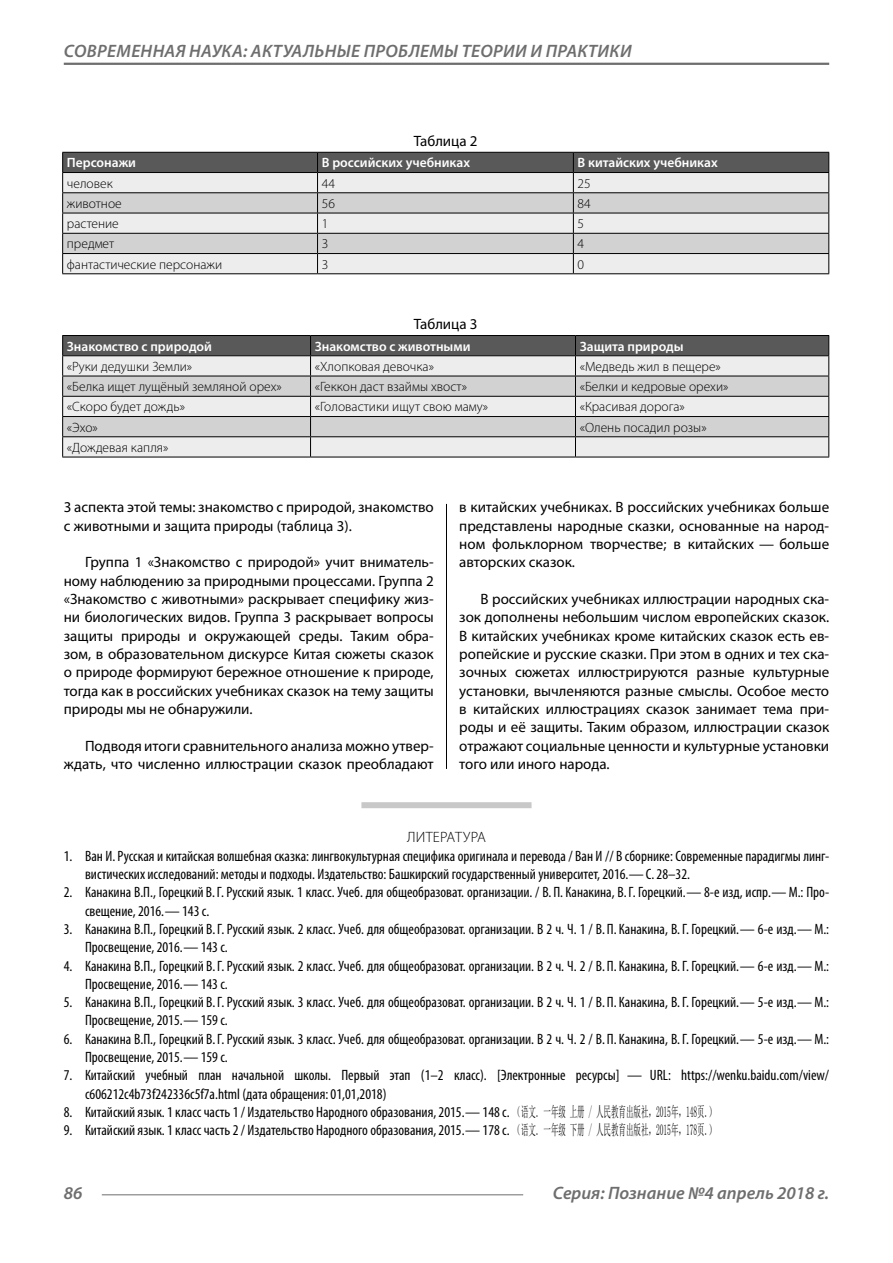
<style>
.page{position:relative;width:893px;height:1263px;background:#fff}
.page>*{position:absolute;margin:0;border:0;box-sizing:border-box;transform-origin:0 0}
.t1{font:italic 600 18px "Myriad Pro";letter-spacing:.02em;color:#6e6e6e}
.t2{font:italic 600 18px "Myriad Pro";color:#6e6e6e}
.t3{font:condensed 15px/18.3px "Myriad Pro";color:#000}
.Normal{font:15px/18.3px "Myriad Pro";color:#000;text-align:justify}
.podpis{font:15px "Myriad Pro";color:#000}
.Literature{font:300 15px "Myriad Pro";letter-spacing:.02em;color:#000}
.Tab_content{font:300 13.5px "Myriad Pro";color:#000}
.Tab_header{font:600 13.5px "Myriad Pro";color:#fff}
.s1{font-family:"Sim Sun";font-stretch:normal}
</style>
<div class="page">
<hr style="left:64px;top:63px;width:765px;height:2px;background:#6e6e6e">
<hr style="left:102px;top:1194px;width:421px;height:1px;background:#6e6e6e">
<div style="left:361px;top:802px;width:170px;height:6px;background:#c8c8c8"></div>
<hr style="left:62px;top:273px;width:256px;height:1px;background:#000">
<hr style="left:318px;top:273px;width:255px;height:1px;background:#000">
<hr style="left:573px;top:273px;width:256px;height:1px;background:#000">
<svg style="left:62px;top:152px;width:767px;height:121px;background:#c2c2c2"></svg>
<hr style="left:62px;top:172px;width:256px;height:1px;background:#000">
<hr style="left:318px;top:172px;width:255px;height:1px;background:#000">
<hr style="left:573px;top:172px;width:256px;height:1px;background:#000">
<hr style="left:62px;top:457px;width:249px;height:1px;background:#000">
<hr style="left:311px;top:457px;width:264px;height:1px;background:#000">
<hr style="left:575px;top:457px;width:254px;height:1px;background:#000">
<svg style="left:62px;top:335px;width:767px;height:122px;background:#c0c0c0"></svg>
<hr style="left:62px;top:355px;width:249px;height:1px;background:#000">
<hr style="left:311px;top:355px;width:264px;height:1px;background:#000">
<hr style="left:575px;top:355px;width:254px;height:1px;background:#000">
<hr style="left:446px;top:504px;width:1px;height:265px;background:#000">
<p class="t1" style="left:64px;top:39px;width:569px">СОВРЕМЕННАЯ НАУКА: АКТУАЛЬНЫЕ ПРОБЛЕМЫ ТЕОРИИ И ПРАКТИКИ</p>
<p class="podpis" style="left:414px;top:132px;width:65px">Таблица 2</p>
<p class="Tab_header" style="left:67px;top:154px;width:71px">Персонажи</p>
<p class="Tab_header" style="left:322px;top:154px;width:150px">В российских учебниках</p>
<p class="Tab_header" style="left:578px;top:154px;width:142px">В китайских учебниках</p>
<p class="Tab_content" style="left:67px;top:175px;width:47px">человек</p>
<p class="Tab_content" style="left:322px;top:175px;width:15px">44</p>
<p class="Tab_content" style="left:578px;top:175px;width:15px">25</p>
<p class="Tab_content" style="left:67px;top:195px;width:56px">животное</p>
<p class="Tab_content" style="left:322px;top:195px;width:15px">56</p>
<p class="Tab_content" style="left:578px;top:195px;width:15px">84</p>
<p class="Tab_content" style="left:67px;top:216px;width:53px">растение</p>
<p class="Tab_content" style="left:322px;top:216px;width:8px">1</p>
<p class="Tab_content" style="left:578px;top:216px;width:8px">5</p>
<p class="Tab_content" style="left:67px;top:236px;width:49px">предмет</p>
<p class="Tab_content" style="left:322px;top:236px;width:8px">3</p>
<p class="Tab_content" style="left:578px;top:236px;width:8px">4</p>
<p class="Tab_content" style="left:67px;top:256px;width:157px">фантастические персонажи</p>
<p class="Tab_content" style="left:322px;top:256px;width:8px">3</p>
<p class="Tab_content" style="left:578px;top:256px;width:8px">0</p>
<p class="podpis" style="left:414px;top:315px;width:65px">Таблица 3</p>
<p class="Tab_header" style="left:67px;top:338px;width:147px">Знакомство с природой</p>
<p class="Tab_header" style="left:315px;top:338px;width:157px">Знакомство с животными</p>
<p class="Tab_header" style="left:580px;top:338px;width:105px">Защита природы</p>
<p class="Tab_content" style="left:67px;top:358px;width:127px">«Руки дедушки Земли»</p>
<p class="Tab_content" style="left:315px;top:358px;width:121px">«Хлопковая девочка»</p>
<p class="Tab_content" style="left:580px;top:358px;width:143px">«Медведь жил в пещере»</p>
<p class="Tab_content" style="left:67px;top:379px;width:216px">«Белка ищет лущёный земляной орех»</p>
<p class="Tab_content" style="left:315px;top:379px;width:154px">«Геккон даст взаймы хвост»</p>
<p class="Tab_content" style="left:580px;top:379px;width:150px">«Белки и кедровые орехи»</p>
<p class="Tab_content" style="left:67px;top:399px;width:120px">«Скоро будет дождь»</p>
<p class="Tab_content" style="left:315px;top:399px;width:175px">«Головастики ищут свою маму»</p>
<p class="Tab_content" style="left:580px;top:399px;width:107px">«Красивая дорога»</p>
<p class="Tab_content" style="left:67px;top:419px;width:32px">«Эхо»</p>
<p class="Tab_content" style="left:580px;top:419px;width:128px">«Олень посадил розы»</p>
<p class="Tab_content" style="left:67px;top:439px;width:103px">«Дождевая капля»</p>
<p class="Normal" style="left:64px;top:498px;width:371px">3 аспекта этой темы: знакомство с природой, знакомство с животными и защита природы (таблица 3).</p>
<p class="Normal" style="left:64px;top:553px;width:371px;text-indent:21px">Группа 1 «Знакомство с природой» учит вниматель&shy;ному наблюдению за природными процессами. Группа 2 «Знакомство с животными» раскрывает специфику жиз&shy;ни биологических видов. Группа 3 раскрывает вопросы защиты природы и окружающей среды. Таким обра&shy;зом, в образовательном дискурсе Китая сюжеты сказок о природе формируют бережное отношение к природе, тогда как в российских учебниках сказок на тему защиты природы мы не обнаружили.</p>
<p class="Normal" style="left:64px;top:736px;width:371px;text-align:right">Подводя итоги сравнительного анализа можно утвер&shy;ждать, что численно иллюстрации сказок преобладают</p>
<p class="Normal" style="left:459px;top:498px;width:371px">в китайских учебниках. В российских учебниках больше представлены народные сказки, основанные на народ&shy;ном фольклорном творчестве; в китайских — больше авторских сказок.</p>
<p class="Normal" style="left:459px;top:590px;width:371px;text-indent:21px">В российских учебниках иллюстрации народных ска&shy;зок дополнены небольшим числом европейских сказок.<br>В китайских учебниках кроме китайских сказок есть ев&shy;ропейские и русские сказки. При этом в одних и тех ска&shy;зочных сюжетах иллюстрируются разные культурные установки, вычленяются разные смыслы. Особое место в китайских иллюстрациях сказок занимает тема при&shy;роды и её защиты. Таким образом, иллюстрации сказок отражают социальные ценности и культурные установки того или иного народа.</p>
<p class="Literature" style="left:407px;top:828px;width:80px">ЛИТЕРАТУРА</p>
<p class="t3" style="left:85px;top:846px;width:746px;text-indent:-21px">1. Ван И. Русская и китайская волшебная сказка: лингвокультурная специфика оригинала и перевода / Ван И // В сборнике: Современные парадигмы линг&shy;вистических исследований: методы и подходы. Издательство: Башкирский государственный университет, 2016.—С. 28–32.</p>
<p class="t3" style="left:85px;top:883px;width:746px;text-indent:-21px">2. Канакина В.П., Горецкий В.Г. Русский язык. 1 класс. Учеб. для общеобразоват. организации. / В. П. Канакина, В.Г. Горецкий.— 8-е изд, испр.—М.: Про&shy;свещение, 2016.— 143 с.</p>
<p class="t3" style="left:85px;top:919px;width:746px;text-indent:-21px">3. Канакина В.П., Горецкий В.Г. Русский язык. 2 класс. Учеб. для общеобразоват. организации. В 2 ч. Ч. 1 / В. П. Канакина, В.Г. Горецкий.— 6-е изд.—М.:<br>Просвещение, 2016.— 143 с.</p>
<p class="t3" style="left:85px;top:956px;width:746px;text-indent:-21px">4. Канакина В.П., Горецкий В.Г. Русский язык. 2 класс. Учеб. для общеобразоват. организации. В 2 ч. Ч. 2 / В. П. Канакина, В.Г. Горецкий.— 6-е изд.—М.:<br>Просвещение, 2016.— 143 с.</p>
<p class="t3" style="left:85px;top:993px;width:746px;text-indent:-21px">5. Канакина В.П., Горецкий В.Г. Русский язык. 3 класс. Учеб. для общеобразоват. организации. В 2 ч. Ч. 1 / В. П. Канакина, В.Г. Горецкий.— 5-е изд.—М.:<br>Просвещение, 2015.— 159 с.</p>
<p class="t3" style="left:85px;top:1029px;width:746px;text-indent:-21px">6. Канакина В.П., Горецкий В.Г. Русский язык. 3 класс. Учеб. для общеобразоват. организации. В 2 ч. Ч. 2 / В. П. Канакина, В.Г. Горецкий.— 5-е изд.—М.:<br>Просвещение, 2015.— 159 с.</p>
<p class="t3" style="left:85px;top:1066px;width:746px;text-indent:-21px">7. Китайский учебный план начальной школы. Первый этап (1–2 класс). [Электронные ресурсы] — URL: https://wenku.baidu.com/view/ c606212c4b73f242336c5f7a.html (дата обращения: 01,01,2018)</p>
<p class="t3" style="left:64px;top:1103px;width:654px">8. Китайский язык. 1 класс часть 1 / Издательство Народного образования, 2015.— 148 с. <span class="s1">（语文. 一年级 上册 / 人民教育出版社，2015年，148页.）</span></p>
<p class="t3" style="left:64px;top:1121px;width:654px">9. Китайский язык. 1 класс часть 2 / Издательство Народного образования, 2015.— 178 с. <span class="s1">（语文. 一年级 下册 / 人民教育出版社，2015年，178页.）</span></p>
<p class="t1" style="left:64px;top:1182px;width:20px">86</p>
<p class="t2" style="left:553px;top:1182px;width:278px">Серия: Познание №4 апрель 2018 г.</p>
</div>
